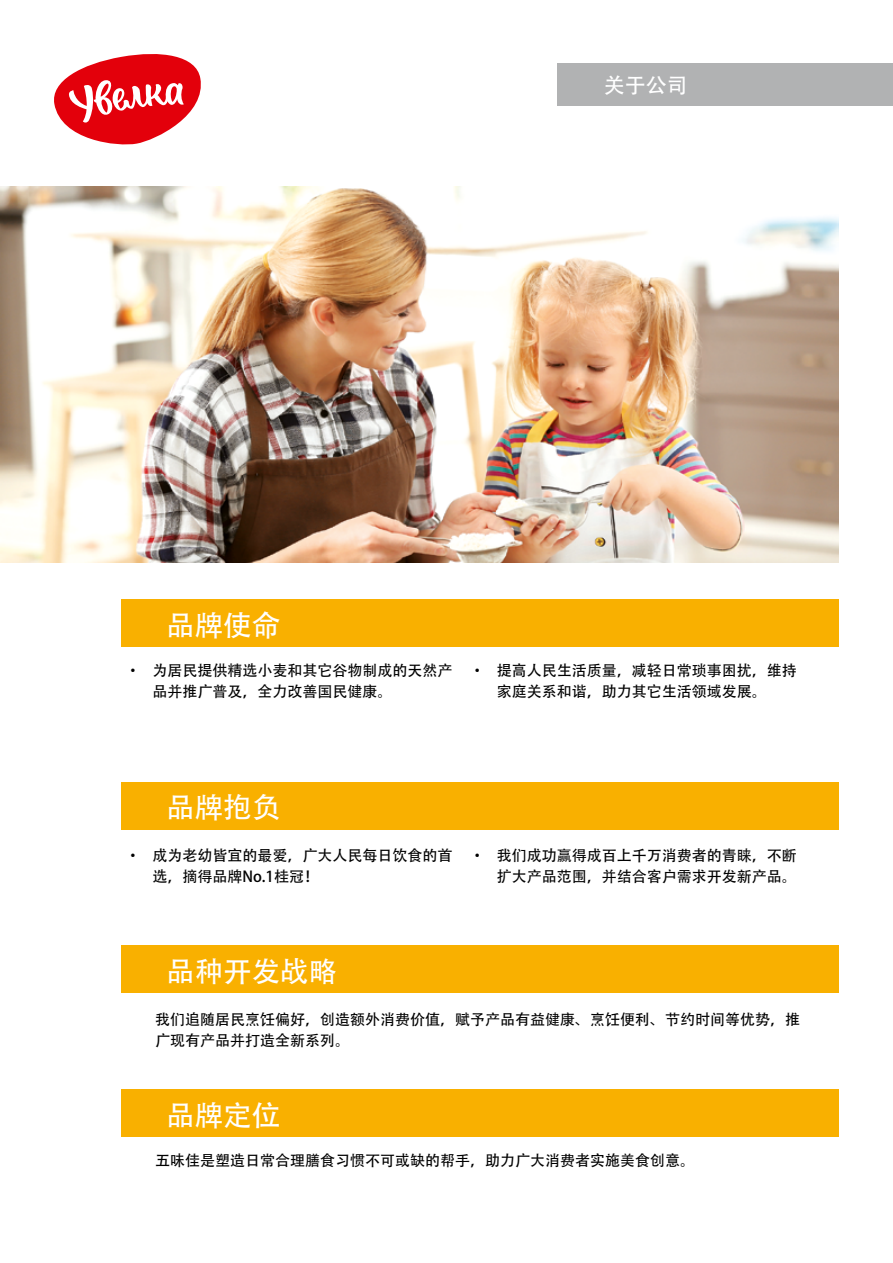
<style>
.page{position:relative;width:893px;height:1263px;background:#fff}
.page>*{position:absolute;margin:0;border:0;box-sizing:border-box;transform-origin:0 0}
.t1{font:28.5px "Adobe Heiti Std";color:#fff}
.t2{font:21px "Adobe Heiti Std";color:#fff}
.t3{font:15px/21px "Adobe Heiti Std";color:#000}
</style>
<div class="page">
<div style="left:121px;top:599px;width:718px;height:47px;background:#f9b000"></div>
<div style="left:121px;top:782px;width:718px;height:47px;background:#f9b000"></div>
<div style="left:121px;top:945px;width:718px;height:47px;background:#f9b000"></div>
<div style="left:121px;top:1089px;width:718px;height:47px;background:#f9b000"></div>
<div style="left:557px;top:63px;width:336px;height:42px;background:#b1b2b3"></div>
<img style="left:0;top:186px;width:839px;height:377px">
<svg style="left:54px;top:54px;width:147px;height:91px"></svg>
<h2 class="t2" style="left:604px;top:73px;width:85px">关于公司</h2>
<h1 class="t1" style="left:166px;top:608px;width:115px">品牌使命</h1>
<p class="t3" style="left:152px;top:660px;width:302px;text-indent:-27px">• 为居民提供精选小麦和其它谷物制成的天然产品并推广普及，全力改善国民健康。</p>
<p class="t3" style="left:470px;top:660px;width:328px;text-align:center">• 提高人民生活质量，减轻日常琐事困扰，维持家庭关系和谐，助力其它生活领域发展。</p>
<h1 class="t1" style="left:166px;top:791px;width:115px">品牌抱负</h1>
<p class="t3" style="left:152px;top:845px;width:302px;text-indent:-27px">• 成为老幼皆宜的最爱，广大人民每日饮食的首选，摘得品牌No.1桂冠！</p>
<p class="t3" style="left:470px;top:845px;width:328px;text-align:right">• 我们成功赢得成百上千万消费者的青睐，不断扩大产品范围，并结合客户需求开发新产品。</p>
<h1 class="t1" style="left:166px;top:954px;width:173px">品种开发战略</h1>
<p class="t3" style="left:155px;top:1009px;width:646px">我们追随居民烹饪偏好，创造额外消费价值，赋予产品有益健康、烹饪便利、节约时间等优势，推广现有产品并打造全新系列。</p>
<h1 class="t1" style="left:166px;top:1098px;width:115px">品牌定位</h1>
<p class="t3" style="left:155px;top:1151px;width:541px">五味佳是塑造日常合理膳食习惯不可或缺的帮手，助力广大消费者实施美食创意。</p>
</div>
